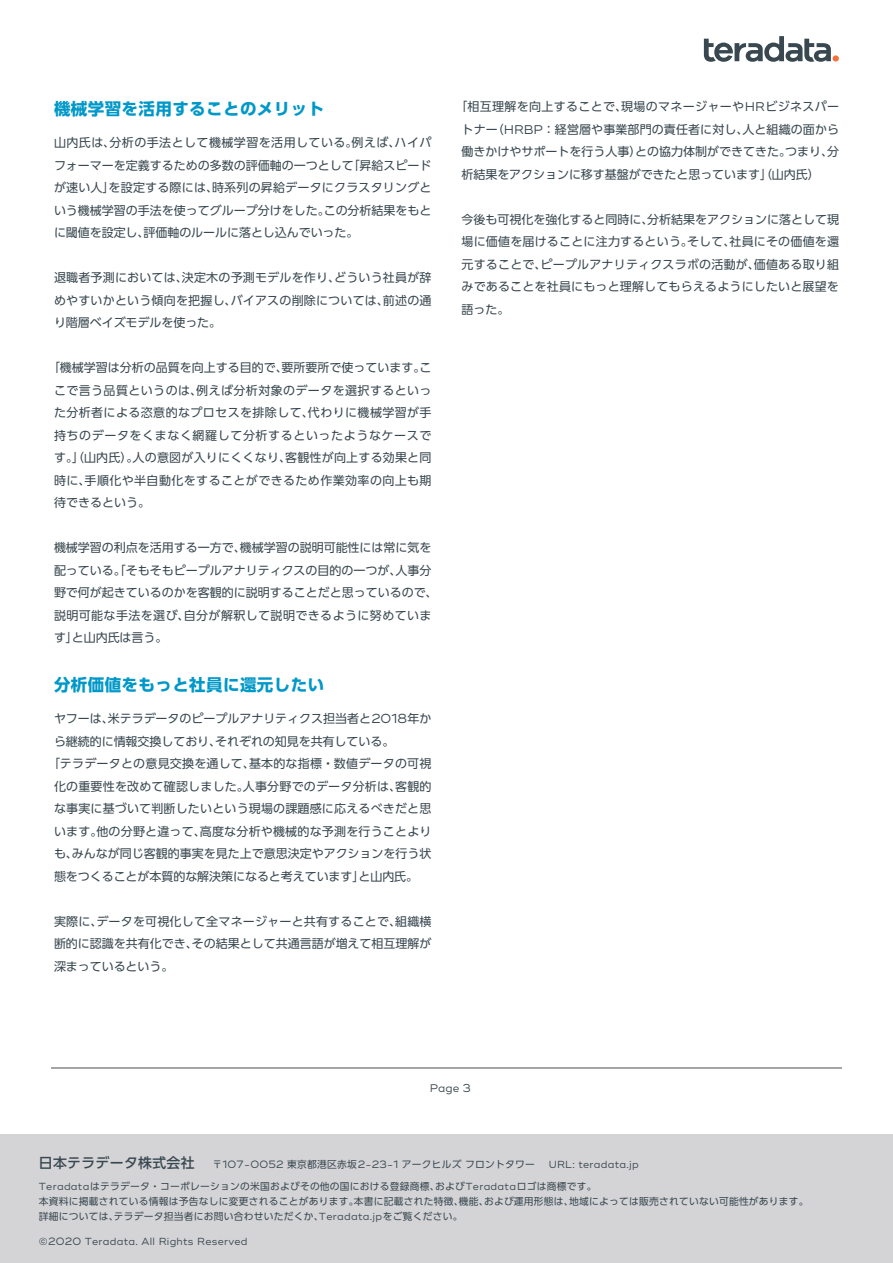
<style>
.page{position:relative;width:893px;height:1263px;background:#fff}
.page>*{position:absolute;margin:0;border:0;box-sizing:border-box;transform-origin:0 0}
.t1{font:700 16.5px "UD Shin Go Pro";letter-spacing:.025em;color:#0098c9}
.t2{font:500 13.8px "UD Shin Go Pro";letter-spacing:.025em;color:#394850}
.t3{font:12px/22.5px "UD Shin Go Pro";color:#394850;text-align:justify}
.t4{font:12px "UD Shin Go Pro";letter-spacing:.02em;color:#394850}
.t5{font:10.95px "Ridley Grotesk";color:#394850}
.t6{font:10.2px "Ridley Grotesk";letter-spacing:.025em;color:#394850}
.t7{font:9.75px/15px "UD Shin Go Pro";letter-spacing:.025em;color:#394850}
.s1{font-family:"Ridley Grotesk";font-size:13.05px}
.s2{font-family:"Ridley Grotesk";font-size:12.6px}
.s3{font-size:11.4px}
.s4{font-family:"Ridley Grotesk";font-size:10.2px}
.s5{font-size:10.65px}
.s6{font-family:"Ridley Grotesk";font-size:10.65px}
</style>
<div class="page">
<svg style="left:704px;top:36px;width:127px;height:26px"></svg>
<div style="left:833px;top:55px;width:6px;height:7px;background:#f3733f;border-radius:50%"></div>
<div style="left:0;top:1135px;width:892px;height:128px;background:#d4d4d7"></div>
<hr style="left:51px;top:1067px;width:791px;height:1px;background:#4b4c4c">
<h1 class="t1" style="left:54px;top:95px;width:272px">機械学習を活用することのメリット</h1>
<p class="t3" style="left:54px;top:131px;width:379px">山内氏は、分析の手法として機械学習を活用している。例えば、ハイパフォーマーを定義するための多数の評価軸の一つとして「昇給スピードが速い人」を設定する際には、時系列の昇給データにクラスタリングという機械学習の手法を使ってグループ分けをした。この分析結果をもとに閾値を設定し、評価軸のルールに落とし込んでいった。</p>
<p class="t3" style="left:54px;top:266px;width:379px">退職者予測においては、決定木の予測モデルを作り、どういう社員が辞めやすいかという傾向を把握し、バイアスの削除については、前述の通り階層ベイズモデルを使った。</p>
<p class="t3" style="left:54px;top:356px;width:379px;text-indent:-6px">「機械学習は分析の品質を向上する目的で、要所要所で使っています。ここで言う品質というのは、例えば分析対象のデータを選択するといった分析者による恣意的なプロセスを排除して、代わりに機械学習が手持ちのデータをくまなく網羅して分析するといったようなケースです。」（山内氏）。人の意図が入りにくくなり、客観性が向上する効果と同時に、手順化や半自動化をすることができるため作業効率の向上も期待できるという。</p>
<p class="t3" style="left:54px;top:536px;width:385px;text-align:left">機械学習の利点を活用する一方で、機械学習の説明可能性には常に気を配っている。「そもそもピープルアナリティクスの目的の一つが、人事分野で何が起きているのかを客観的に説明することだと思っているので、説明可能な手法を選び、自分が解釈して説明できるように努めています」と山内氏は言う。</p>
<h1 class="t1" style="left:54px;top:671px;width:272px">分析価値をもっと社員に還元したい</h1>
<p class="t3" style="left:54px;top:707px;width:379px">ヤフーは、米テラデータのピープルアナリティクス担当者と<span class="s1">2018</span>年か</p>
<p class="t3" style="left:54px;top:730px;width:342px">ら継続的に情報交換しており、それぞれの知見を共有している。</p>
<p class="t4" style="left:48px;top:754px;width:385px">「テラデータとの意見交換を通して、基本的な指標・数値データの可視</p>
<p class="t3" style="left:54px;top:775px;width:379px">化の重要性を改めて確認しました。人事分野でのデータ分析は、客観的</p>
<p class="t3" style="left:54px;top:797px;width:379px">な事実に基づいて判断したいという現場の課題感に応えるべきだと思</p>
<p class="t3" style="left:54px;top:820px;width:379px">います。他の分野と違って、高度な分析や機械的な予測を行うことより</p>
<p class="t3" style="left:54px;top:842px;width:379px">も、みんなが同じ客観的事実を見た上で意思決定やアクションを行う状</p>
<p class="t3" style="left:54px;top:865px;width:366px">態をつくることが本質的な解決策になると考えています」と山内氏。</p>
<p class="t3" style="left:54px;top:910px;width:379px">実際に、データを可視化して全マネージャーと共有することで、組織横断的に認識を共有化でき、その結果として共通言語が増えて相互理解が深まっているという。</p>
<p class="t3" style="left:462px;top:95px;width:379px;text-indent:-6px">「相互理解を向上することで、現場のマネージャーや<span class="s2">HR</span>ビジネスパートナー（<span class="s2">HRBP</span>：経営層や事業部門の責任者に対し、人と組織の面から働きかけやサポートを行う人事）との協力体制ができてきた。つまり、分析結果をアクションに移す基盤ができたと思っています」（山内氏）</p>
<p class="t3" style="left:462px;top:208px;width:379px">今後も可視化を強化すると同時に、分析結果をアクションに落として現場に価値を届けることに注力するという。そして、社員にその価値を還元することで、ピープルアナリティクスラボの活動が、価値ある取り組みであることを社員にもっと理解してもらえるようにしたいと展望を語った。</p>
<p class="t5" style="left:430px;top:1081px;width:42px">Page <span class="s3">3</span></p>
<p class="t2" style="left:39px;top:1151px;width:157px">日本テラデータ株式会社</p>
<p class="t7" style="left:39px;top:1178px;width:771px"><span class="s4">Teradata</span>はテラデータ・コーポレーションの米国およびその他の国における登録商標、および<span class="s4">Teradata</span>ロゴは商標です。<br>本資料に掲載されている情報は予告なしに変更されることがあります。本書に記載された特徴、機能、および運用形態は、地域によっては販売されていない可能性があります。詳細については、テラデータ担当者にお問い合わせいただくか、<span class="s4">Teradata.jp</span>をご覧ください。</p>
<p class="t6" style="left:39px;top:1235px;width:210px">©<span class="s5">2020</span> Teradata. All Rights Reserved</p>
<p class="t7" style="left:212px;top:1156px;width:324px">〒<span class="s6">107</span><span class="s4">-</span><span class="s6">0052</span> 東京都港区赤坂<span class="s6">2</span><span class="s4">-</span><span class="s6">23</span><span class="s4">-</span><span class="s6">1</span> アークヒルズフロントタワー</p>
<p class="t6" style="left:549px;top:1158px;width:92px">URL: teradata.jp</p>
</div>
